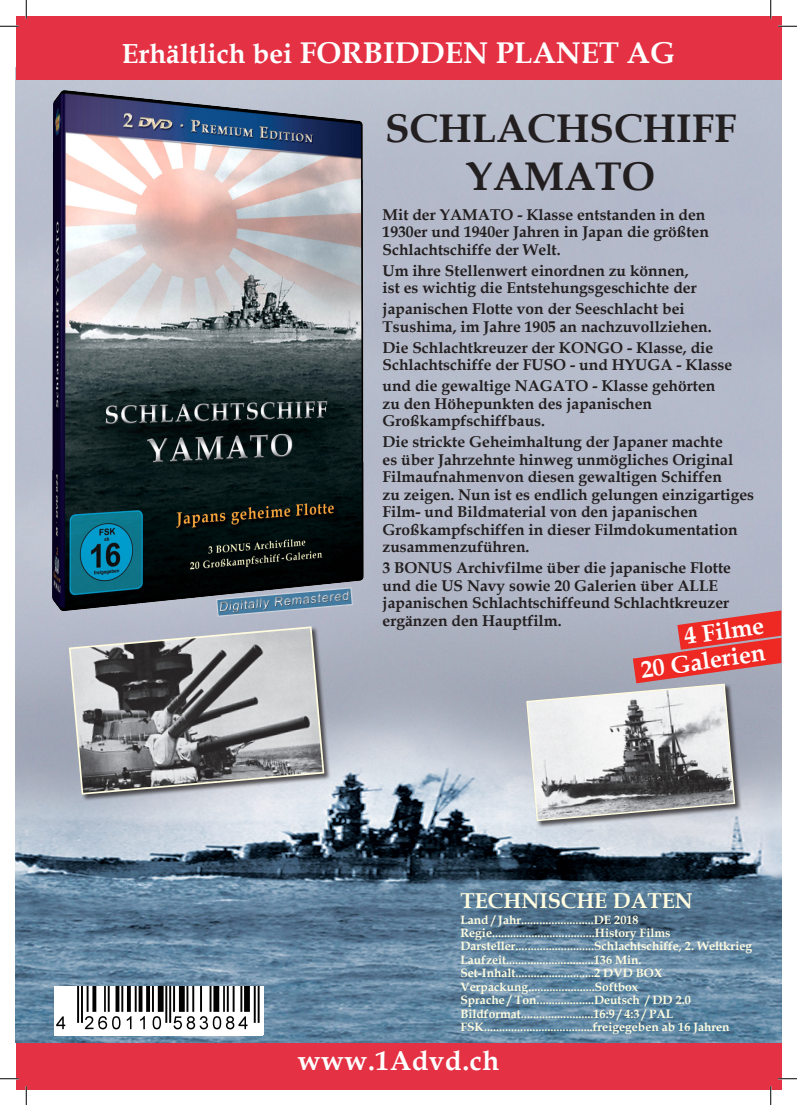
<style>
.page{position:relative;width:797px;height:1105px;background:#fff}
.page>*{position:absolute;margin:0;border:0;box-sizing:border-box;transform-origin:0 0}
.t1{font:700 40px/48px "Book Antiqua";color:#231f20;text-align:center}
.t2{font:700 30px "Book Antiqua";color:#fff}
.t3{font:700 27.5px "Book Antiqua";letter-spacing:.02em;color:#fff}
.t4{font:700 23.88px "Book Antiqua";color:#fff}
.t5{font:700 21.5px "Book Antiqua";color:#fffce0}
.t6{font:700 15.62px/17.5px "Book Antiqua";color:#231f20}
.t7{font:700 12.12px/13.5px "Book Antiqua";color:#fffce0}
.s1{font-size:27.5px}
</style>
<div class="page">
<img style="left:16px;top:79px;width:765px;height:964px">
<div style="left:16px;top:16px;width:765px;height:63px;background:#e43143"></div>
<div style="left:16px;top:1043px;width:765px;height:46px;background:#e43143"></div>
<div style="left:55px;top:986px;width:208px;height:50px;background:#fff"></div>
<img style="left:56px;top:986px;width:204px;height:44px">
<div style="left:69px;top:626px;width:262px;height:176px;background:#231f20;opacity:.75"></div>
<svg style="left:68px;top:639px;width:257px;height:157px;background:#919193"></svg>
<div style="left:526px;top:684px;width:216px;height:144px;background:#231f20;opacity:.75"></div>
<svg style="left:525px;top:610px;width:256px;height:212px;background:#b7a3a8"></svg>
<img style="left:35px;top:79px;width:347px;height:560px">
<svg style="left:0;top:25px;width:19px;height:2px"></svg>
<svg style="left:778px;top:25px;width:19px;height:2px"></svg>
<svg style="left:0;top:1078px;width:19px;height:1px"></svg>
<svg style="left:778px;top:1078px;width:19px;height:1px"></svg>
<svg style="left:25px;top:0;width:2px;height:19px"></svg>
<svg style="left:25px;top:1086px;width:2px;height:19px"></svg>
<svg style="left:770px;top:0;width:1px;height:19px"></svg>
<svg style="left:770px;top:1086px;width:1px;height:19px"></svg>
<p class="t2" style="left:122px;top:32px;width:554px"><span class="s1">Erhältlich bei</span> FORBIDDEN PLANET AG</p>
<p class="t1" style="left:385px;top:104px;width:353px">SCHLACHSCHIFF<br>YAMATO</p>
<p class="t6" style="left:382px;top:206px;width:328px">Mit der YAMATO - Klasse entstanden in den<br>1930er und 1940er Jahren in Japan die größten<br>Schlachtschiffe der Welt.</p>
<p class="t6" style="left:382px;top:262px;width:316px">Um ihre Stellenwert einordnen zu können, ist es wichtig die Entstehungsgeschichte der</p>
<p class="t6" style="left:382px;top:300px;width:330px">japanischen Flotte von der Seeschlacht bei<br>Tsushima, im Jahre 1905 an nachzuvollziehen.</p>
<p class="t6" style="left:382px;top:339px;width:351px">Die Schlachtkreuzer der KONGO - Klasse, die<br>Schlachtschiffe der FUSO - und HYUGA - Klasse</p>
<p class="t6" style="left:382px;top:377px;width:334px">und die gewaltige NAGATO - Klasse gehörten zu den Höhepunkten des japanischen<br>Großkampfschiffbaus.</p>
<p class="t6" style="left:382px;top:433px;width:373px">Die strickte Geheimhaltung der Japaner machte<br>es über Jahrzehnte hinweg unmögliches Original Filmaufnahmenvon diesen gewaltigen Schiffen<br>zu zeigen. Nun ist es endlich gelungen einzigartiges Film- und Bildmaterial von den japanischen Großkampfschiffen in dieser Filmdokumentation zusammenzuführen.</p>
<p class="t6" style="left:382px;top:559px;width:350px">3 BONUS Archivfilme über die japanische Flotte und die US Navy sowie 20 Galerien über ALLE japanischen Schlachtschiffeund Schlachtkreuzer ergänzen den Hauptfilm.</p>
<p class="t4" style="left:682px;top:620px;width:82px;rotate:-8deg">4 Filme</p>
<p class="t4" style="left:638px;top:654px;width:127px;rotate:-8deg">20 Galerien</p>
<p class="t5" style="left:460px;top:886px;width:234px">TECHNISCHE DATEN</p>
<p class="t7" style="left:460px;top:913px;width:293px">Land / Jahr........................DE 2018<br>Regie..................................History Films Darsteller..........................Schlachtschiffe, 2. Weltkrieg Laufzeit.............................136 Min.<br>Set-Inhalt..........................2 DVD BOX Verpackung......................Softbox<br>Sprache / Ton...................Deutsch / DD 2.0<br>Bildformat........................16:9 / 4:3 / PAL FSK....................................freigegeben ab 16 Jahren</p>
<p class="t3" style="left:298px;top:1041px;width:203px">www.1Advd.ch</p>
</div>
